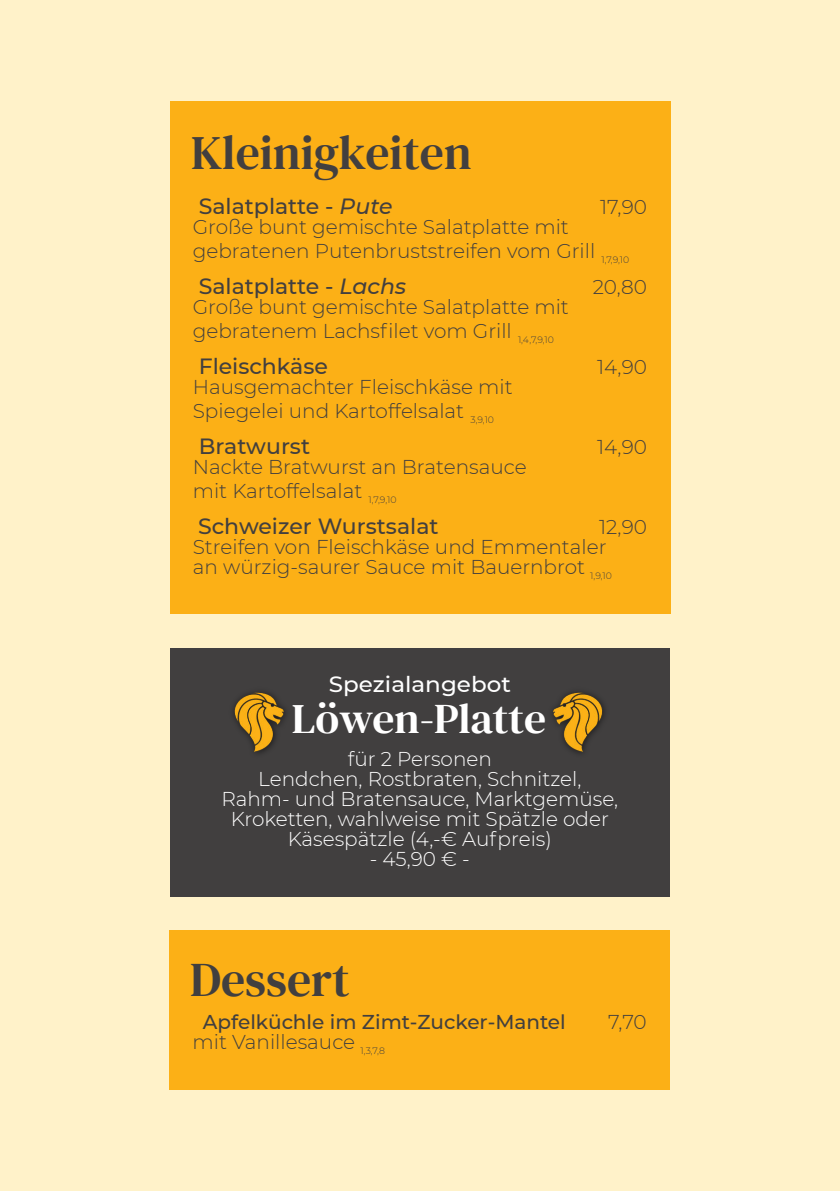
<style>
.page{position:relative;width:840px;height:1191px;background:#fff}
.page>*{position:absolute;margin:0;border:0;box-sizing:border-box;transform-origin:0 0}
.t1{font:48px "DM Serif Text";color:#423f3f}
.t2{font:48px "DM Serif Text";color:#413f3f}
.t3{font:42px "DM Serif Text";color:#fff;scale:1.05 1}
.t4{font:500 22px "Montserrat";color:#423f3f}
.t5{font:500 22px "Montserrat";color:#fff;scale:1.05 1}
.t6{font:300 20px "Montserrat";color:#423f3f}
.t7{font:300 20px "Montserrat";color:#fff}
.t8{font:500 20px "Montserrat";color:#413f3f}
.t9{font:300 20px "Montserrat";color:#413f3f}
.t10{font:300 9.4px "Montserrat";color:#423f3f}
.t11{font:300 9.4px "Montserrat";color:#413f3f}
.s1{font-style:italic}
</style>
<div class="page">
<div style="left:0;top:0;width:839px;height:1191px;background:#fff2c9"></div>
<div style="left:170px;top:648px;width:499px;height:248px;background:#413f3f"></div>
<img style="left:552px;top:692px;width:53px;height:61px">
<img style="left:233px;top:692px;width:53px;height:61px">
<div style="left:169px;top:930px;width:500px;height:159px;background:#fcb016"></div>
<div style="left:170px;top:101px;width:500px;height:513px;background:#fcb016"></div>
<p class="t1" style="left:191px;top:119px;width:282px">Kleinigkeiten</p>
<p class="t4" style="left:198px;top:192px;width:195px">Salatplatte - <span class="s1">Pute</span></p>
<p class="t6" style="left:599px;top:194px;width:48px">17,90</p>
<p class="t6" style="left:193px;top:214px;width:377px">Große bunt gemischte Salatplatte mit</p>
<p class="t6" style="left:193px;top:238px;width:404px">gebratenen Putenbruststreifen vom Grill</p>
<p class="t10" style="left:601px;top:254px;width:29px">1,7,9,10</p>
<p class="t4" style="left:198px;top:272px;width:209px">Salatplatte - <span class="s1">Lachs</span></p>
<p class="t6" style="left:592px;top:274px;width:56px">20,80</p>
<p class="t6" style="left:193px;top:294px;width:377px">Große bunt gemischte Salatplatte mit</p>
<p class="t6" style="left:193px;top:318px;width:320px">gebratenem Lachsfilet vom Grill</p>
<p class="t10" style="left:517px;top:334px;width:37px">1,4,7,9,10</p>
<p class="t4" style="left:198px;top:352px;width:131px">Fleischkäse</p>
<p class="t6" style="left:596px;top:354px;width:51px">14,90</p>
<p class="t6" style="left:193px;top:374px;width:321px">Hausgemachter Fleischkäse mit</p>
<p class="t6" style="left:193px;top:398px;width:273px">Spiegelei und Kartoffelsalat</p>
<p class="t10" style="left:470px;top:414px;width:25px">3,9,10</p>
<p class="t4" style="left:198px;top:432px;width:113px">Bratwurst</p>
<p class="t6" style="left:596px;top:434px;width:51px">14,90</p>
<p class="t6" style="left:193px;top:454px;width:335px">Nackte Bratwurst an Bratensauce</p>
<p class="t6" style="left:193px;top:478px;width:171px">mit Kartoffelsalat</p>
<p class="t10" style="left:368px;top:494px;width:29px">1,7,9,10</p>
<p class="t4" style="left:198px;top:512px;width:242px">Schweizer Wurstsalat</p>
<p class="t6" style="left:598px;top:514px;width:49px">12,90</p>
<p class="t6" style="left:193px;top:534px;width:415px">Streifen von Fleischkäse und Emmentaler</p>
<p class="t6" style="left:193px;top:554px;width:393px">an würzig-saurer Sauce mit Bauernbrot</p>
<p class="t10" style="left:590px;top:570px;width:23px">1,9,10</p>
<p class="t5" style="left:329px;top:671px;width:175px">Spezialangebot</p>
<p class="t3" style="left:292px;top:689px;width:244px">Löwen-Platte</p>
<p class="t7" style="left:347px;top:747px;width:145px">für 2 Personen</p>
<p class="t7" style="left:258px;top:767px;width:324px">Lendchen, Rostbraten, Schnitzel,</p>
<p class="t7" style="left:221px;top:787px;width:398px">Rahm- und Bratensauce, Marktgemüse,</p>
<p class="t7" style="left:230px;top:807px;width:379px">Kroketten, wahlweise mit Spätzle oder</p>
<p class="t7" style="left:287px;top:827px;width:265px">Käsespätzle (4,-€ Aufpreis)</p>
<p class="t7" style="left:369px;top:847px;width:101px">- 45,90 € -</p>
<p class="t2" style="left:190px;top:946px;width:161px">Dessert</p>
<p class="t8" style="left:203px;top:1009px;width:364px">Apfelküchle im Zimt-Zucker-Mantel</p>
<p class="t9" style="left:607px;top:1009px;width:40px">7,70</p>
<p class="t9" style="left:192px;top:1029px;width:164px">mit Vanillesauce</p>
<p class="t11" style="left:360px;top:1045px;width:26px">1,3,7,8</p>
</div>
